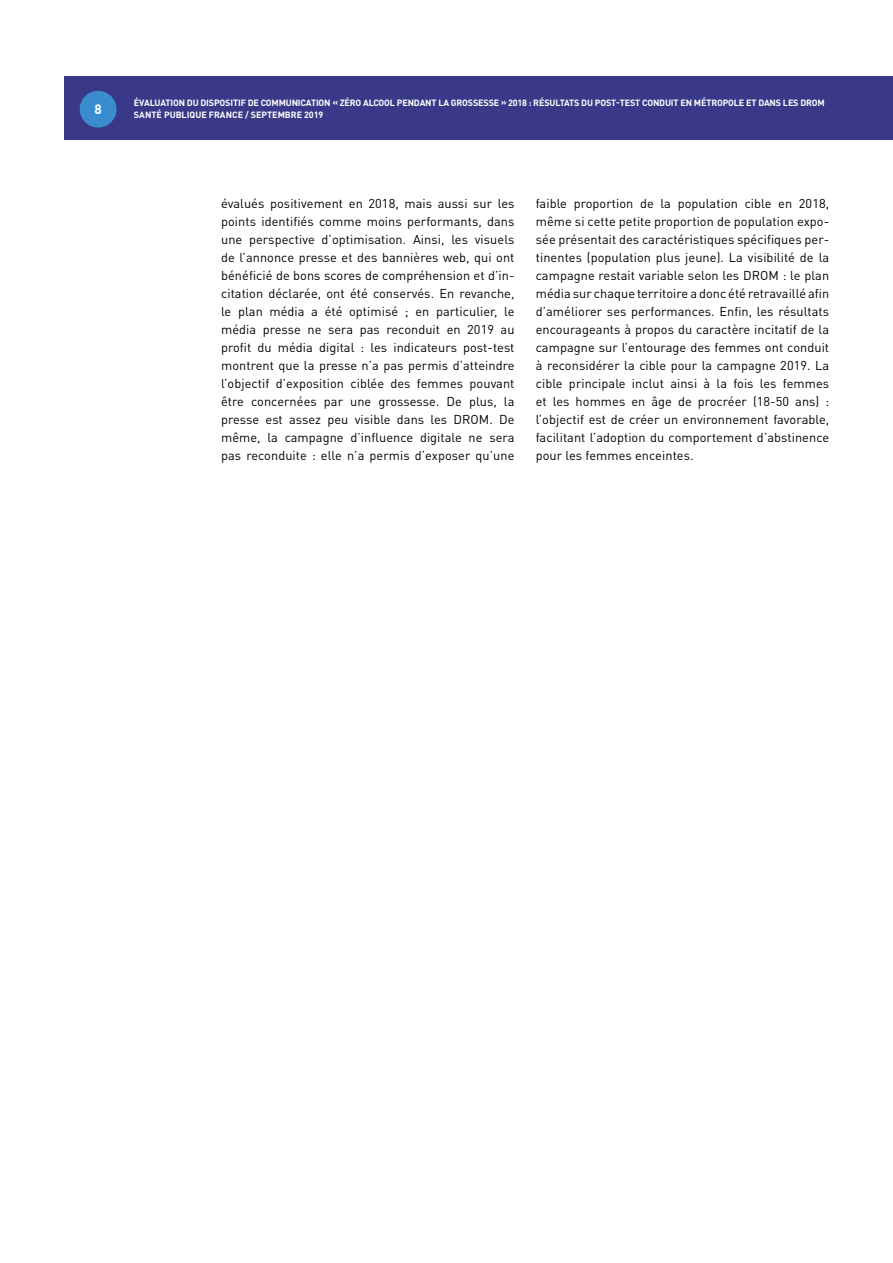
<style>
.page{position:relative;width:893px;height:1263px;background:#fff}
.page>*{position:absolute;margin:0;border:0;box-sizing:border-box;transform-origin:0 0}
.t1{font:700 13.5px "DIN Pro";color:#fff}
.t2{font:12.75px/18px "DIN Pro";letter-spacing:.005em;color:#000;text-align:justify}
.t3{font:700 9px/12px "DIN Pro";letter-spacing:-.015em;color:#fff}
</style>
<div class="page">
<div style="left:64px;top:77px;width:829px;height:63px;background:#3a3989"></div>
<div style="left:80px;top:91px;width:36px;height:37px;background:#398dcf;border-radius:50%"></div>
<p class="t1" style="left:94px;top:100px;width:9px">8</p>
<p class="t3" style="left:134px;top:96px;width:692px">ÉVALUATION DU DISPOSITIF DE COMMUNICATION « ZÉRO ALCOOL PENDANT LA GROSSESSE » 2018 : RÉSULTATS DU POST‑TEST CONDUIT EN MÉTROPOLE ET DANS LES DROM<br>SANTÉ PUBLIQUE FRANCE / SEPTEMBRE 2019</p>
<p class="t2" style="left:221px;top:194px;width:295px">évalués positivement en 2018, mais aussi sur les points identifiés comme moins performants, dans une perspective d’optimisation. Ainsi, les visuels de l’annonce presse et des bannières web, qui ont bénéficié de bons scores de compréhension et d’in‑ citation déclarée, ont été conservés. En revanche, le plan média a été optimisé ; en particulier, le média presse ne sera pas reconduit en 2019 au profit du média digital : les indicateurs post‑test montrent que la presse n’a pas permis d’atteindre l’objectif d’exposition ciblée des femmes pouvant être concernées par une grossesse. De plus, la presse est assez peu visible dans les DROM. De même, la campagne d’influence digitale ne sera pas reconduite : elle n’a permis d’exposer qu’une</p>
<p class="t2" style="left:536px;top:194px;width:295px">faible proportion de la population cible en 2018, même si cette petite proportion de population expo‑ sée présentait des caractéristiques spécifiques per‑ tinentes (population plus jeune). La visibilité de la campagne restait variable selon les DROM : le plan média sur chaque territoire a donc été retravaillé afin d’améliorer ses performances. Enfin, les résultats encourageants à propos du caractère incitatif de la campagne sur l’entourage des femmes ont conduit à reconsidérer la cible pour la campagne 2019. La cible principale inclut ainsi à la fois les femmes et les hommes en âge de procréer (18‑50 ans) : l’objectif est de créer un environnement favorable, facilitant l’adoption du comportement d’abstinence pour les femmes enceintes.</p>
</div>
